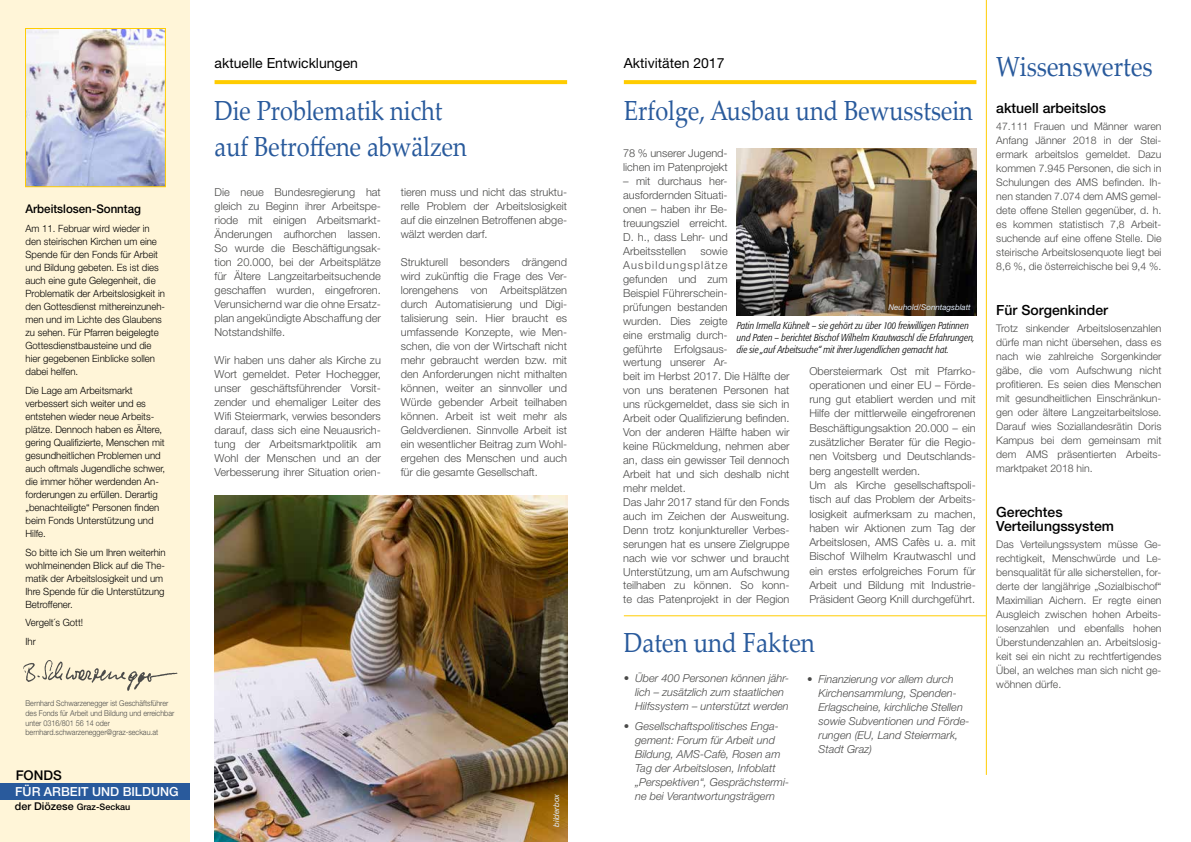
<style>
.page{position:relative;width:1191px;height:842px;background:#fff}
.page>*{position:absolute;margin:0;border:0;box-sizing:border-box;transform-origin:0 0}
.t1{font:27.6px/36px "Palatino Linotype";color:#295a9c;scale:.85 1}
.t2{font:27.6px "Palatino Linotype";color:#295a9c;scale:.87 1}
.t3{font:500 14px/14px "Helvetica Neue LT";color:#000}
.t4{font:14px "Helvetica Neue LT";color:#000}
.t5{font:500 13.4px "Helvetica Neue LT";color:#000}
.t6{font:500 12.5px "Helvetica Neue LT";color:#fff}
.t7{font:500 12px "Helvetica Neue LT";color:#000;scale:.96 1}
.t8{font:300 11px/14px "Helvetica Neue LT";color:#4a4a49;text-align:justify}
.t9{font:italic 300 11px/14px "Helvetica Neue LT";color:#4a4a49}
.t10{font:300 10.5px/14px "Helvetica Neue LT";color:#4a4a49;text-align:justify}
.t11{font:300 10px/13px "Helvetica Neue LT";color:#000;scale:.96 1}
.t12{font:italic 300 condensed 10px/12px "Formata BQ";color:#000}
.t13{font:500 9px "Helvetica Neue LT";color:#000}
.t14{font:300 8px/9.6px "Helvetica Neue LT";color:#4a4a49;scale:.9 1}
.t15{font:italic 8px "Helvetica Neue LT";color:#e1ebf9}
.s1{font-size:10.7px}
</style>
<div class="page">
<div style="left:0;top:0;width:190px;height:842px;background:#fff5d8"></div>
<img style="left:27px;top:30px;width:137px;height:155px">
<div style="left:25px;top:28px;width:141px;height:159px;border:1px solid #fc0"></div>
<hr style="left:985px;top:0;width:1px;height:775px;background:#fc0">
<img style="left:23px;top:660px;width:155px;height:31px">
<svg style="left:214px;top:80px;width:353px;height:4px"></svg>
<svg style="left:624px;top:80px;width:352px;height:4px"></svg>
<div style="left:0;top:783px;width:190px;height:16px;background:#295a9c"></div>
<img style="left:214px;top:495px;width:353px;height:347px">
<img style="left:736px;top:149px;width:240px;height:166px">
<hr style="left:624px;top:615px;width:361px;height:1px;background:#fc0">
<p class="t7" style="left:26px;top:202px;width:122px">Arbeitslosen-Sonntag</p>
<p class="t11" style="left:26px;top:222px;width:147px">Am 11. Februar wird wieder in den steirischen Kirchen um eine<br>Spende für den Fonds für Arbeit und Bildung gebeten. Es ist dies auch eine gute Gelegenheit, die<br>Problematik der Arbeitslosigkeit in den Gottesdienst mithereinzuneh&shy;men und im Lichte des Glaubens zu sehen. Für Pfarren beigelegte<br>Gottesdienstbausteine und die hier gegebenen Einblicke sollen dabei helfen.</p>
<p class="t11" style="left:26px;top:384px;width:147px">Die Lage am Arbeitsmarkt verbessert sich weiter und es entstehen wieder neue Arbeits&shy;plätze. Dennoch haben es Ältere, gering Qualifizierte, Menschen mit gesundheitlichen Problemen und auch oftmals Jugendliche schwer, die immer höher werdenden An&shy;forderungen zu erfüllen. Derartig „benachteiligte“ Personen finden beim Fonds Unterstützung und<br>Hilfe.</p>
<p class="t11" style="left:26px;top:545px;width:148px">So bitte ich Sie um Ihren weiterhin wohlmeinenden Blick auf die The&shy;matik der Arbeitslosigkeit und um<br>Ihre Spende für die Unterstützung<br>Betroffener.</p>
<p class="t11" style="left:26px;top:613px;width:62px;line-height:18.7px">Vergelt´s Gott!<br>Ihr</p>
<p class="t14" style="left:26px;top:698px;width:167px">Bernhard Schwarzenegger ist Geschäftsführer des Fonds für Arbeit und Bildung und erreichbar unter 0316/801 56 14 oder bernhard.schwarzenegger@graz-seckau.at</p>
<p class="t5" style="left:16px;top:767px;width:46px">Fonds</p>
<p class="t6" style="left:15px;top:784px;width:165px">für Arbeit und Bildung</p>
<p class="t13" style="left:15px;top:801px;width:117px"><span class="s1">der Diözese</span> Graz-Seckau</p>
<p class="t4" style="left:214px;top:54px;width:145px">aktuelle Entwicklungen</p>
<p class="t4" style="left:624px;top:54px;width:102px">Aktivitäten 2017</p>
<h1 class="t1" style="left:214px;top:92px;width:298px">Die Problematik nicht auf Betroffene abwälzen</h1>
<h1 class="t1" style="left:624px;top:92px;width:412px">Erfolge, Ausbau und Bewusstsein</h1>
<p class="t8" style="left:214px;top:185px;width:168px">Die neue Bundesregierung hat gleich zu Beginn ihrer Arbeitspe&shy;riode mit einigen Arbeitsmarkt-Änderungen aufhorchen lassen.<br>So wurde die Beschäftigungsak&shy;tion 20.000, bei der Arbeitsplätze für Ältere Langzeitarbeitsuchende geschaffen wurden, eingefroren.<br>Verunsichernd war die ohne Ersatz&shy;plan angekündigte Abschaffung der Notstandshilfe.</p>
<p class="t8" style="left:214px;top:353px;width:168px">Wir haben uns daher als Kirche zu Wort gemeldet. Peter Hochegger, unser geschäftsführender Vorsit&shy;zender und ehemaliger Leiter des Wifi Steiermark, verwies besonders darauf, dass sich eine Neuausrich&shy;tung der Arbeitsmarktpolitik am Wohl der Menschen und an der Verbesserung ihrer Situation orien-</p>
<p class="t8" style="left:623px;top:146px;width:106px">78 % unserer Jugend&shy;lichen im Patenprojekt</p>
<p class="t8" style="left:623px;top:174px;width:106px">– mit durchaus her&shy;ausfordernden Situati&shy;onen – haben ihr Be&shy;treuungsziel erreicht.<br>D. h., dass Lehr- und Arbeitsstellen</p>
<p class="t8" style="left:401px;top:185px;width:168px">tieren muss und nicht das struktu&shy;relle Problem der Arbeitslosigkeit auf die einzelnen Betroffenen abge&shy;wälzt werden darf.</p>
<p class="t8" style="left:401px;top:255px;width:168px">Strukturell besonders drängend wird zukünftig die Frage des Ver&shy;lorengehens von Arbeitsplätzen durch Automatisierung und Digi&shy;talisierung sein. Hier braucht es umfassende Konzepte, wie Men&shy;schen, die von der Wirtschaft nicht mehr gebraucht werden bzw. mit den Anforderungen nicht mithalten können, weiter an sinnvoller und Würde gebender Arbeit teilhaben können. Arbeit ist weit mehr als Geldverdienen. Sinnvolle Arbeit ist ein wesentlicher Beitrag zum Wohl&shy;ergehen des Menschen und auch für die gesamte Gesellschaft.</p>
<p class="t8" style="left:623px;top:244px;width:168px;text-align:left;text-indent:77px">sowie<br>Ausbildungsplätze<br>gefunden und zum<br>Beispiel Führerschein-<br>prüfungen bestanden<br>wurden. Dies zeigte<br>eine erstmalig durch-<br>geführte Erfolgsaus-<br>wertung unserer Ar-<br>beit im Herbst 2017. Die Hälfte der von uns beratenen Personen hat uns rückgemeldet, dass sie sich in<br>Arbeit oder Qualifizierung befinden.<br>Von der anderen Hälfte haben wir keine Rückmeldung, nehmen aber an, dass ein gewisser Teil dennoch<br>Arbeit hat und sich deshalb nicht mehr meldet.<br>Das Jahr 2017 stand für den Fonds auch im Zeichen der Ausweitung.<br>Denn trotz konjunktureller Verbes&shy;serungen hat es unsere Zielgruppe nach wie vor schwer und braucht<br>Unterstützung, um am Aufschwung teilhaben zu können. So konn&shy;te das Patenprojekt in der Region</p>
<p class="t15" style="left:888px;top:302px;width:84px">Neuhold/Sonntagsblatt</p>
<p class="t12" style="left:737px;top:320px;width:239px">Patin Irmella Kühnelt – sie gehört zu über 100 freiwilligen Patinnen und Paten – berichtet Bischof Wilhelm Krautwaschl die Erfahrungen, die sie „auf Arbeitsuche“ mit ihrer Jugendlichen gemacht hat.</p>
<p class="t8" style="left:809px;top:363px;width:168px;line-height:14.3px;text-align:left">Obersteiermark Ost mit Pfarrko&shy;operationen und einer EU – Förde&shy;rung gut etabliert werden und mit Hilfe der mittlerweile eingefrorenen Beschäftigungsaktion 20.000 – ein zusätzlicher Berater für die Regio&shy;nen Voitsberg und Deutschlands&shy;berg angestellt werden.<br>Um als Kirche gesellschaftspoli&shy;tisch auf das Problem der Arbeits&shy;losigkeit aufmerksam zu machen, haben wir Aktionen zum Tag der Arbeitslosen, AMS Cafès u. a. mit Bischof Wilhelm Krautwaschl und ein erstes erfolgreiches Forum für Arbeit und Bildung mit Industrie-Präsident Georg Knill durchgeführt.</p>
<p class="t15" style="left:551px;top:827px;width:35px;rotate:-90deg">bilderbox</p>
<h1 class="t2" style="left:624px;top:623px;width:221px">Daten und Fakten</h1>
<p class="t9" style="left:635px;top:671px;width:156px;text-indent:-11px">• Über 400 Personen können jähr&shy;lich – zusätzlich zum staatlichen<br>Hilfssystem – unterstützt werden</p>
<p class="t9" style="left:635px;top:719px;width:156px;text-indent:-11px">• Gesellschaftspolitisches Enga&shy;gement: Forum für Arbeit und<br>Bildung, AMS-Cafè, Rosen am<br>Tag der Arbeitslosen, Infoblatt „Perspektiven“, Gesprächstermi&shy;ne bei Verantwortungsträgern</p>
<p class="t9" style="left:818px;top:671px;width:152px;text-indent:-11px">• Finanzierung vor allem durch<br>Kirchensammlung, Spenden-<br>Erlagscheine, kirchliche Stellen sowie Subventionen und Förde&shy;rungen (EU, Land Steiermark,<br>Stadt Graz)</p>
<h1 class="t2" style="left:996px;top:47px;width:181px">Wissenswertes</h1>
<p class="t3" style="left:996px;top:101px;width:111px">aktuell arbeitslos</p>
<p class="t10" style="left:996px;top:119px;width:167px">47.111 Frauen und Männer waren Anfang Jänner 2018 in der Stei&shy;ermark arbeitslos gemeldet. Dazu kommen 7.945 Personen, die sich in Schulungen des AMS befinden. Ih&shy;nen standen 7.074 dem AMS gemel&shy;dete offene Stellen gegenüber, d. h. es kommen statistisch 7,8 Arbeit&shy;suchende auf eine offene Stelle. Die steirische Arbeitslosenquote liegt bei 8,6 %, die österreichische bei 9,4 %.</p>
<p class="t3" style="left:996px;top:303px;width:113px">Für Sorgenkinder</p>
<p class="t10" style="left:996px;top:321px;width:167px">Trotz sinkender Arbeitslosenzahlen dürfe man nicht übersehen, dass es nach wie zahlreiche Sorgenkinder gäbe, die vom Aufschwung nicht profitieren. Es seien dies Menschen mit gesundheitlichen Einschränkun&shy;gen oder ältere Langzeitarbeitslose.<br>Darauf wies Soziallandesrätin Doris Kampus bei dem gemeinsam mit dem AMS präsentierten Arbeits&shy;marktpaket 2018 hin.</p>
<p class="t3" style="left:996px;top:505px;width:119px">Gerechtes<br>Verteilungssystem</p>
<p class="t10" style="left:996px;top:537px;width:167px">Das Verteilungssystem müsse Ge&shy;rechtigkeit, Menschwürde und Le&shy;bensqualität für alle sicherstellen, for&shy;derte der langjährige „Sozialbischof“ Maximilian Aichern. Er regte einen Ausgleich zwischen hohen Arbeits&shy;losenzahlen und ebenfalls hohen Überstundenzahlen an. Arbeitslosig&shy;keit sei ein nicht zu rechtfertigendes Übel, an welches man sich nicht ge&shy;wöhnen dürfe.</p>
</div>
